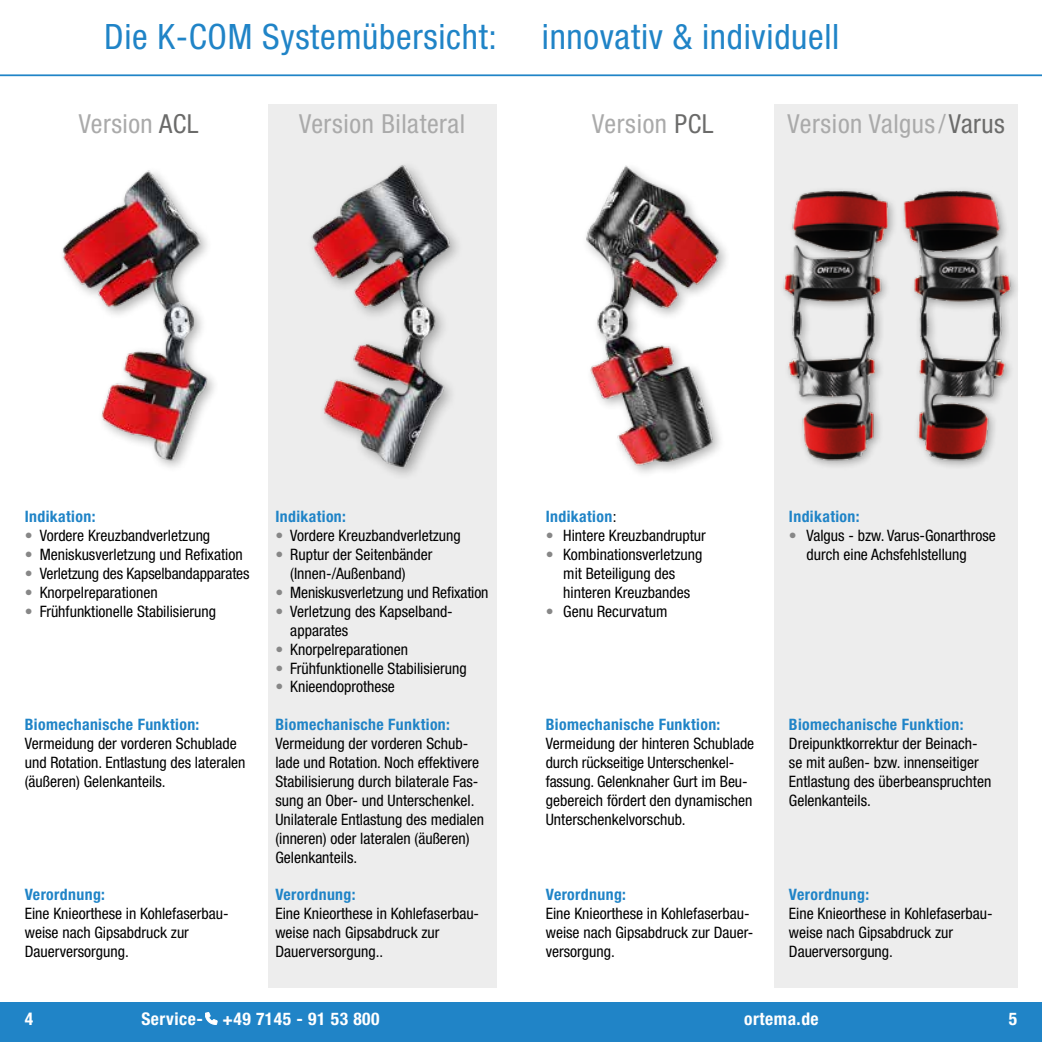
<style>
.page{position:relative;width:1042px;height:1042px;background:#fff}
.page>*{position:absolute;margin:0;border:0;box-sizing:border-box;transform-origin:0 0}
.t1{font:condensed 35px "Helvetica Neue LT Std";letter-spacing:.02em;color:#2084c7}
.t2{font:condensed 26.25px "Helvetica Neue LT Std";letter-spacing:.02em;color:#aaa}
.t3{font:700 condensed 17.5px "Helvetica Neue LT Std";letter-spacing:.03em;color:#fff}
.t4{font:condensed 15.75px/18.9px "Helvetica Neue LT Std";color:#000}
.t5{font:700 condensed 15.75px "Helvetica Neue LT Std";letter-spacing:.025em;color:#2084c7}
.s1{color:#6b6b6a}
.s2{color:#878787}
.s3{font-weight:400;color:#000}
</style>
<div class="page">
<div style="left:0;top:1002px;width:1042px;height:40px;background:#2084c7"></div>
<hr style="left:0;top:74px;width:1042px;height:2px;background:#2084c7">
<svg style="left:205px;top:1012px;width:12px;height:12px"></svg>
<div style="left:268px;top:104px;width:228px;height:883px;background:#ededed"></div>
<div style="left:774px;top:104px;width:243px;height:883px;background:#ededed"></div>
<img style="left:62px;top:170px;width:153px;height:298px">
<img style="left:311px;top:165px;width:147px;height:310px">
<div style="left:780px;top:186px;width:118px;height:284px;background:#000;opacity:.33"></div>
<img style="left:780px;top:186px;width:107px;height:284px">
<img style="left:903px;top:176px;width:115px;height:296px">
<img style="left:586px;top:165px;width:140px;height:308px">
<h1 class="t1" style="left:104px;top:16px;width:394px">Die K-COM Systemübersicht:</h1>
<h1 class="t1" style="left:542px;top:16px;width:299px">innovativ &amp; individuell</h1>
<h2 class="t2" style="left:79px;top:108px;width:121px">Version <span class="s1">ACL</span></h2>
<h2 class="t2" style="left:299px;top:108px;width:168px">Version Bilateral</h2>
<h2 class="t2" style="left:592px;top:108px;width:123px">Version <span class="s1">PCL</span></h2>
<h2 class="t2" style="left:787px;top:108px;width:219px">Version Valgus/<span class="s1">Varus</span></h2>
<p class="t5" style="left:25px;top:507px;width:72px">Indikation:</p>
<p class="t4" style="left:25px;top:526px;width:187px"><span class="s2">•</span> Vordere Kreuzbandverletzung</p>
<p class="t4" style="left:25px;top:545px;width:219px"><span class="s2">•</span> Meniskusverletzung und Refixation</p>
<p class="t4" style="left:25px;top:564px;width:226px"><span class="s2">•</span> Verletzung des Kapselbandapparates</p>
<p class="t4" style="left:25px;top:583px;width:134px"><span class="s2">•</span> Knorpelreparationen</p>
<p class="t4" style="left:25px;top:602px;width:193px"><span class="s2">•</span> Frühfunktionelle Stabilisierung</p>
<p class="t5" style="left:25px;top:715px;width:176px">Biomechanische Funktion:</p>
<p class="t4" style="left:25px;top:734px;width:222px">Vermeidung der vorderen Schublade und Rotation. Entlastung des lateralen (äußeren) Gelenkanteils.</p>
<p class="t5" style="left:25px;top:885px;width:82px">Verordnung:</p>
<p class="t4" style="left:25px;top:904px;width:204px">Eine Knieorthese in Kohlefaserbau&shy;weise nach Gipsabdruck zur<br>Dauerversorgung.</p>
<p class="t5" style="left:275px;top:507px;width:72px">Indikation:</p>
<p class="t4" style="left:275px;top:526px;width:187px"><span class="s2">•</span> Vordere Kreuzbandverletzung</p>
<p class="t4" style="left:290px;top:545px;width:144px;text-indent:-15px"><span class="s2">•</span> Ruptur der Seitenbänder (Innen-/Außenband)</p>
<p class="t4" style="left:275px;top:583px;width:215px"><span class="s2">•</span> Meniskusverletzung und Refixation</p>
<p class="t4" style="left:290px;top:602px;width:164px;text-indent:-15px"><span class="s2">•</span> Verletzung des Kapselband&shy;apparates</p>
<p class="t4" style="left:275px;top:639px;width:134px"><span class="s2">•</span> Knorpelreparationen</p>
<p class="t4" style="left:275px;top:658px;width:193px"><span class="s2">•</span> Frühfunktionelle Stabilisierung</p>
<p class="t4" style="left:275px;top:677px;width:121px"><span class="s2">•</span> Knieendoprothese</p>
<p class="t5" style="left:275px;top:715px;width:176px">Biomechanische Funktion:</p>
<p class="t4" style="left:275px;top:734px;width:210px">Vermeidung der vorderen Schub&shy;lade und Rotation. Noch effektivere Stabilisierung durch bilaterale Fas&shy;sung an Ober- und Unterschenkel.<br>Unilaterale Entlastung des medialen (inneren) oder lateralen (äußeren)<br>Gelenkanteils.</p>
<p class="t5" style="left:275px;top:885px;width:82px">Verordnung:</p>
<p class="t4" style="left:275px;top:904px;width:204px">Eine Knieorthese in Kohlefaserbau&shy;weise nach Gipsabdruck zur<br>Dauerversorgung..</p>
<p class="t5" style="left:546px;top:507px;width:72px">Indikation<span class="s3">:</span></p>
<p class="t4" style="left:546px;top:526px;width:162px"><span class="s2">•</span> Hintere Kreuzbandruptur</p>
<p class="t4" style="left:563px;top:545px;width:141px;text-indent:-17px"><span class="s2">•</span> Kombinationsverletzung mit Beteiligung des hinteren Kreuzbandes</p>
<p class="t4" style="left:546px;top:602px;width:123px"><span class="s2">•</span> Genu Recurvatum</p>
<p class="t5" style="left:789px;top:507px;width:72px">Indikation:</p>
<p class="t4" style="left:806px;top:526px;width:191px;text-indent:-17px"><span class="s2">•</span> Valgus - bzw. Varus-Gonarthrose durch eine Achsfehlstellung</p>
<p class="t5" style="left:546px;top:715px;width:176px">Biomechanische Funktion:</p>
<p class="t4" style="left:546px;top:734px;width:210px">Vermeidung der hinteren Schublade durch rückseitige Unterschenkel&shy;fassung. Gelenknaher Gurt im Beu&shy;gebereich fördert den dynamischen Unterschenkelvorschub.</p>
<p class="t5" style="left:546px;top:885px;width:82px">Verordnung:</p>
<p class="t4" style="left:546px;top:904px;width:209px">Eine Knieorthese in Kohlefaserbau&shy;weise nach Gipsabdruck zur Dauer&shy;versorgung.</p>
<p class="t5" style="left:789px;top:715px;width:176px">Biomechanische Funktion:</p>
<p class="t4" style="left:789px;top:734px;width:204px">Dreipunktkorrektur der Beinach&shy;se mit außen- bzw. innenseitiger<br>Entlastung des überbeanspruchten<br>Gelenkanteils.</p>
<p class="t5" style="left:789px;top:885px;width:82px">Verordnung:</p>
<p class="t4" style="left:789px;top:904px;width:204px">Eine Knieorthese in Kohlefaserbau&shy;weise nach Gipsabdruck zur<br>Dauerversorgung.</p>
<p class="t3" style="left:25px;top:1008px;width:10px">4</p>
<p class="t3" style="left:141px;top:1008px;width:240px">Service- +49 7145 - 91 53 800</p>
<p class="t3" style="left:744px;top:1008px;width:76px">ortema.de</p>
<p class="t3" style="left:1009px;top:1008px;width:10px">5</p>
</div>
